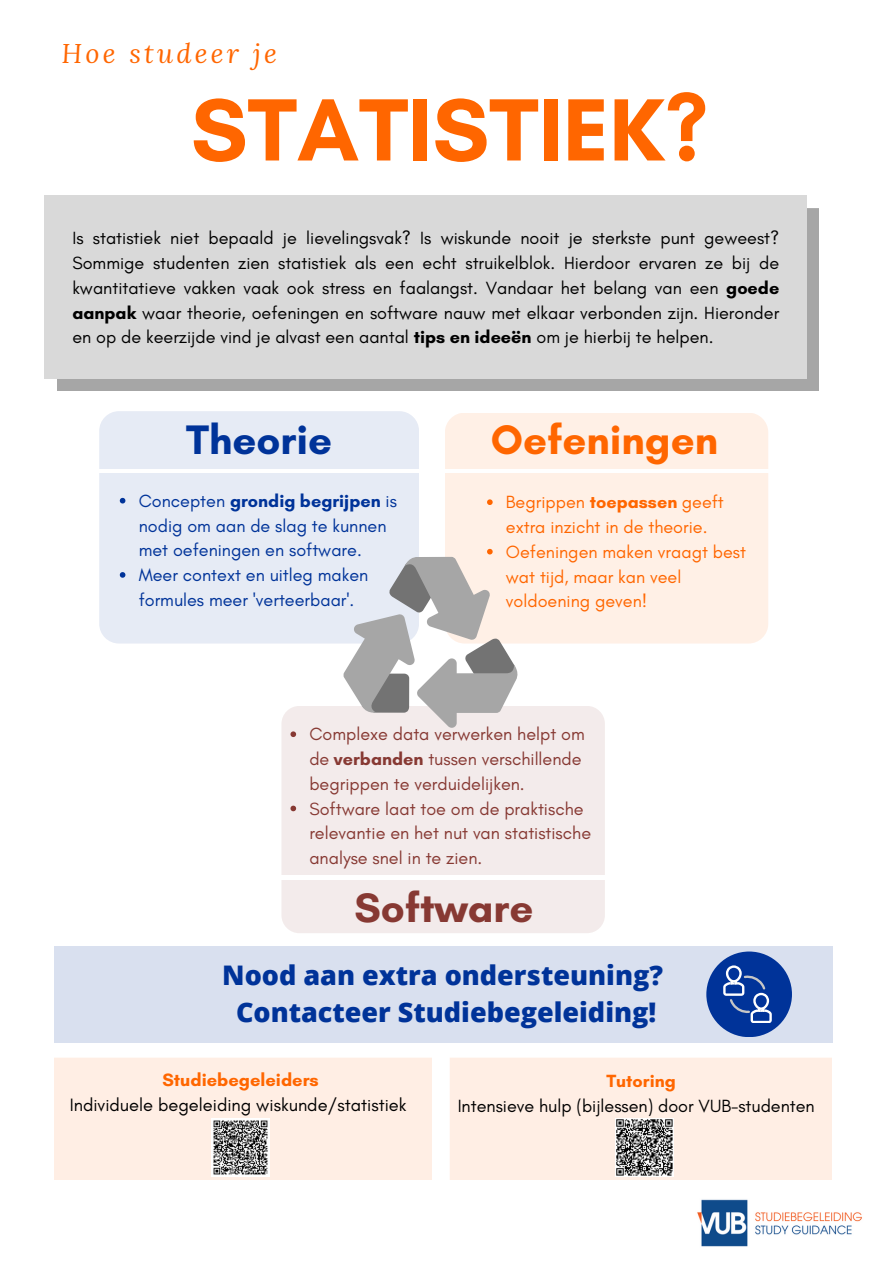
<style>
.page{position:relative;width:893px;height:1264px;background:#fff}
.page>*{position:absolute;margin:0;border:0;box-sizing:border-box;transform-origin:0 0}
.t1{font:700 89.85px "Glacial Indifference";color:#f60}
.t2{font:700 42px "Glacial Indifference";color:#f60}
.t3{font:700 42px "Glacial Indifference";color:#873933}
.t4{font:700 42px "Glacial Indifference";color:#039}
.t5{font:800 27px "Open Sans";color:#039}
.t6{font:italic 27px "Lora";letter-spacing:.12em;color:#f60}
.t7{font:18.3px "Glacial Indifference";color:#000}
.t8{font:700 18.3px "Glacial Indifference";color:#f60}
.t9{font:18px/24.8px "Glacial Indifference";color:#000;text-align:justify}
.t10{font:18px/24.8px "Glacial Indifference";color:#873933}
.t11{font:18px/24.8px "Glacial Indifference";color:#039}
.t12{font:18px/24.8px "Glacial Indifference";color:#f60}
.t13{font:700 18px "Glacial Indifference";color:#f60}
.s1{font-weight:700}
</style>
<div class="page">
<img style="left:697px;top:1199px;width:165px;height:48px">
<svg style="left:57px;top:208px;width:762px;height:183px;background:#a9a9a9"></svg>
<div style="left:44px;top:195px;width:762px;height:183px;background:#d9d9d9"></div>
<div style="left:99px;top:411px;width:320px;height:232px;background:#e6ebf5;border-radius:20px"></div>
<div style="left:445px;top:412px;width:323px;height:231px;background:#fff0e6;border-radius:20px"></div>
<div style="left:281px;top:706px;width:324px;height:227px;background:#f3ebeb;border-radius:18px"></div>
<svg style="left:290px;top:731px;width:6px;height:6px"></svg>
<svg style="left:290px;top:805px;width:6px;height:6px"></svg>
<svg style="left:120px;top:498px;width:5px;height:5px"></svg>
<svg style="left:120px;top:572px;width:5px;height:5px"></svg>
<svg style="left:487px;top:499px;width:5px;height:6px"></svg>
<svg style="left:343px;top:549px;width:175px;height:178px"></svg>
<hr style="left:87px;top:469px;width:725px;height:4px;background:#fff">
<hr style="left:269px;top:875px;width:354px;height:4px;background:#fff">
<div style="left:54px;top:1058px;width:378px;height:122px;background:#ffeee4"></div>
<div style="left:450px;top:1058px;width:382px;height:122px;background:#ffeee4"></div>
<div style="left:54px;top:945px;width:778px;height:97px;background:#d9e0ef"></div>
<div style="left:706px;top:951px;width:86px;height:86px;background:#039;border-radius:50%"></div>
<svg style="left:723px;top:965px;width:48px;height:57px"></svg>
<img style="left:616px;top:1118px;width:57px;height:58px">
<img style="left:212px;top:1118px;width:57px;height:58px">
<p class="t6" style="left:61px;top:35px;width:217px">Hoe studeer je</p>
<p class="t1" style="left:191px;top:75px;width:519px">STATISTIEK?</p>
<p class="t9" style="left:72px;top:226px;width:708px">Is statistiek niet bepaald je lievelingsvak? Is wiskunde nooit je sterkste punt geweest?<br>Sommige studenten zien statistiek als een echt struikelblok. Hierdoor ervaren ze bij de kwantitatieve vakken vaak ook stress en faalangst. Vandaar het belang van een <span class="s1">goede aanpak</span> waar theorie, oefeningen en software nauw met elkaar verbonden zijn. Hieronder en op de keerzijde vind je alvast een aantal <span class="s1">tips en ideeën</span> om je hierbij te helpen.</p>
<p class="t4" style="left:186px;top:414px;width:148px">Theorie</p>
<p class="t11" style="left:139px;top:488px;width:260px">Concepten <span class="s1">grondig begrijpen</span> is nodig om aan de slag te kunnen met oefeningen en software.</p>
<p class="t11" style="left:139px;top:562px;width:231px">Meer context en uitleg maken formules meer 'verteerbaar'.</p>
<p class="t2" style="left:491px;top:414px;width:229px">Oefeningen</p>
<p class="t12" style="left:506px;top:489px;width:219px">Begrippen <span class="s1">toepassen</span> geeft extra inzicht in de theorie.</p>
<p class="t12" style="left:506px;top:539px;width:241px">Oefeningen maken vraagt best wat tijd, maar kan veel voldoening geven!</p>
<p class="t10" style="left:309px;top:721px;width:277px">Complexe data verwerken helpt om de <span class="s1">verbanden</span> tussen verschillende begrippen te verduidelijken.</p>
<p class="t10" style="left:309px;top:796px;width:283px">Software laat toe om de praktische relevantie en het nut van statistische analyse snel in te zien.</p>
<p class="t3" style="left:354px;top:881px;width:181px">Software</p>
<p class="t5" style="left:222px;top:955px;width:442px">Nood aan extra ondersteuning?</p>
<p class="t5" style="left:236px;top:992px;width:422px">Contacteer Studiebegeleiding!</p>
<p class="t8" style="left:162px;top:1069px;width:158px">Studiebegeleiders</p>
<p class="t7" style="left:70px;top:1093px;width:338px">Individuele begeleiding wiskunde/statistiek</p>
<p class="t13" style="left:606px;top:1070px;width:71px">Tutoring</p>
<p class="t9" style="left:457px;top:1093px;width:358px">Intensieve hulp (bijlessen) door VUB-studenten</p>
</div>
